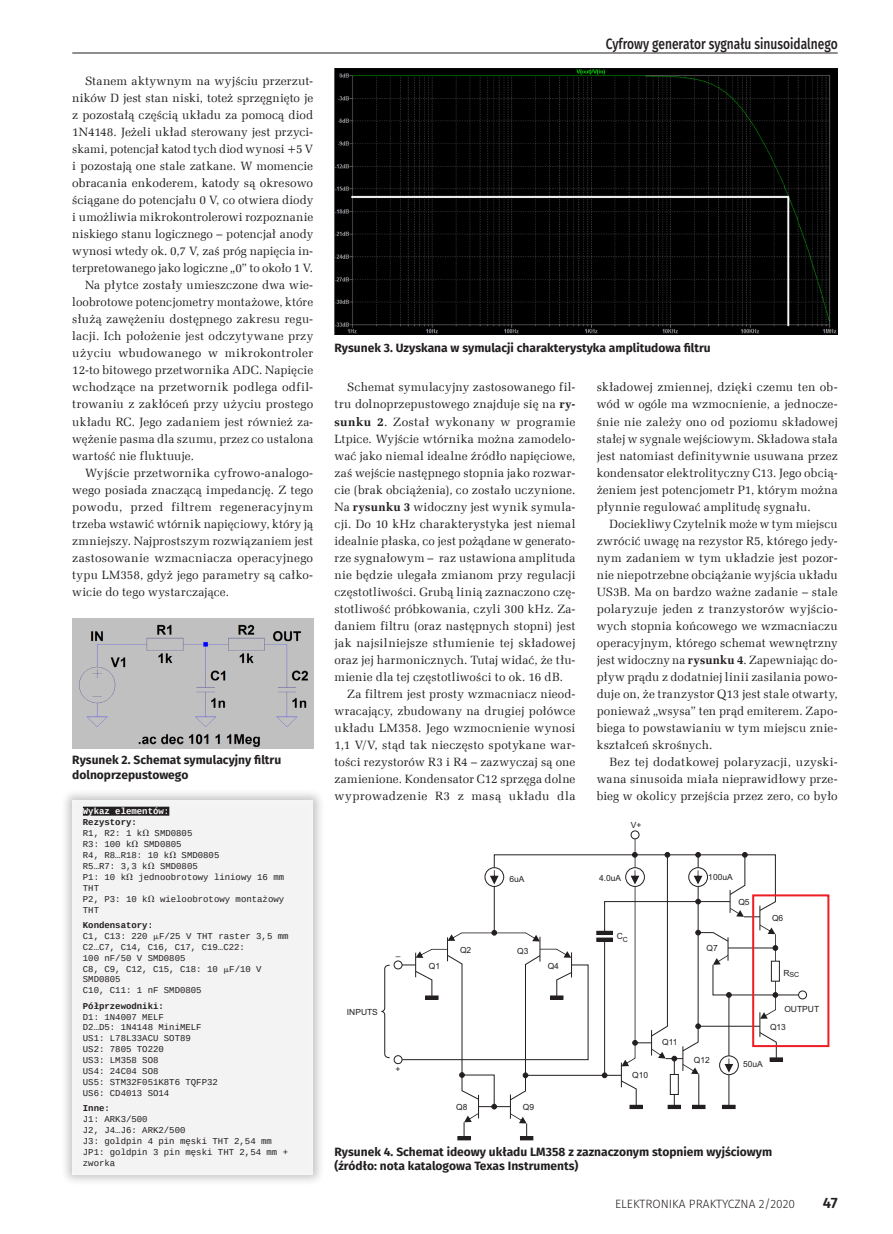
<style>
.page{position:relative;width:893px;height:1234px;background:#fff}
.page>*{position:absolute;margin:0;border:0;box-sizing:border-box;transform-origin:0 0}
.t1{font:500 15px "Fira Sans";color:#231f20;scale:.8 1}
.t2{font:600 15px "Fira Sans";color:#231f20}
._1_Body{font:12px/17px "Zapf Ellipt EU";letter-spacing:.015em;color:#231f20;text-align:justify}
._4_Podpis{font:700 12px/14.4px "Fira Sans";color:#231f20}
.t3{font:300 12px "Fira Sans";color:#231f20}
._7_tabela_trec{font:9px/10.9px "Liberation Mono";color:#231f20}
._7_tabela_trec-2{font:700 9px "Liberation Mono";color:#231f20}
._7_tabela_trec-3{font:700 9px "Liberation Mono";color:#fff}
.t4{font:8.4px "Arial";color:#231f20}
.t5{font:7.05px "Arial";color:#231f20}
.s1{font-family:"Math With Greek"}
.s2{font-weight:700}
</style>
<div class="page">
<hr style="left:72px;top:53px;width:766px;height:1px;background:#231f20">
<div style="left:61px;top:788px;width:264px;height:397px;background:#231f20;opacity:.25"></div>
<div style="left:72px;top:799px;width:241px;height:375px;background:#f4f3f3"></div>
<div style="left:83px;top:806px;width:86px;height:9px;background:#231f20"></div>
<img style="left:72px;top:618px;width:241px;height:130px">
<img style="left:334px;top:68px;width:504px;height:266px">
<div style="left:798px;top:990px;width:9px;height:9px;border:1px solid #231f20;border-radius:50%"></div>
<div style="left:394px;top:1054px;width:8px;height:9px;border:1px solid #231f20;border-radius:50%"></div>
<div style="left:394px;top:960px;width:8px;height:9px;border:1px solid #231f20;border-radius:50%"></div>
<svg style="left:400px;top:838px;width:399px;height:301px"></svg>
<div style="left:631px;top:830px;width:8px;height:9px;border:1px solid #231f20;border-radius:50%"></div>
<svg style="left:381px;top:964px;width:9px;height:94px"></svg>
<div style="left:752px;top:894px;width:77px;height:152px;border:2px solid #ee1d23"></div>
<p class="_1_Body" style="left:72px;top:73px;width:242px;text-indent:13px">Stanem aktywnym na wyjściu przerzut&shy;ników D jest stan niski, toteż sprzęgnięto je z pozostałą częścią układu za pomocą diod 1N4148. Jeżeli układ sterowany jest przyci&shy;skami, potencjał katod tych diod wynosi +5 V i pozostają one stale zatkane. W momencie obracania enkoderem, katody są okresowo ściągane do potencjału 0 V, co otwiera diody i umożliwia mikrokontrolerowi rozpoznanie niskiego stanu logicznego – potencjał anody wynosi wtedy ok. 0,7 V, zaś próg napięcia in&shy;terpretowanego jako logiczne „0” to około 1 V.</p>
<p class="_1_Body" style="left:72px;top:277px;width:242px;text-indent:13px">Na płytce zostały umieszczone dwa wie&shy;loobrotowe potencjometry montażowe, które służą zawężeniu dostępnego zakresu regu&shy;lacji. Ich położenie jest odczytywane przy użyciu wbudowanego w mikrokontroler 12-to bitowego przetwornika ADC. Napięcie wchodzące na przetwornik podlega odfil&shy;trowaniu z zakłóceń przy użyciu prostego układu RC. Jego zadaniem jest również za&shy;wężenie pasma dla szumu, przez co ustalona wartość nie fluktuuje.</p>
<p class="_1_Body" style="left:72px;top:464px;width:242px;text-indent:13px">Wyjście przetwornika cyfrowo-analogo&shy;wego posiada znaczącą impedancję. Z tego powodu, przed filtrem regeneracyjnym trzeba wstawić wtórnik napięciowy, który ją zmniejszy. Najprostszym rozwiązaniem jest zastosowanie wzmacniacza operacyjnego typu LM358, gdyż jego parametry są całko&shy;wicie do tego wystarczające.</p>
<p class="_4_Podpis" style="left:72px;top:752px;width:210px">Rysunek 2. Schemat symulacyjny filtru dolnoprzepustowego</p>
<p class="_7_tabela_trec-3" style="left:83px;top:805px;width:88px">Wykaz elementów:</p>
<p class="_7_tabela_trec-2" style="left:83px;top:816px;width:56px">Rezystory:</p>
<p class="_7_tabela_trec" style="left:83px;top:827px;width:111px">R1, R2: 1 k<span class="s1">V</span> SMD0805</p>
<p class="_7_tabela_trec" style="left:83px;top:838px;width:100px">R3: 100 k<span class="s1">V</span> SMD0805</p>
<p class="_7_tabela_trec" style="left:83px;top:849px;width:138px">R4, R8…R18: 10 k<span class="s1">V</span> SMD0805</p>
<p class="_7_tabela_trec" style="left:83px;top:860px;width:116px">R5…R7: 3,3 k<span class="s1">V</span> SMD0805</p>
<p class="_7_tabela_trec" style="left:83px;top:871px;width:203px">P1: 10 k<span class="s1">V</span> jednoobrotowy liniowy 16 mm<br>THT</p>
<p class="_7_tabela_trec" style="left:83px;top:892px;width:203px">P2, P3: 10 k<span class="s1">V</span> wieloobrotowy montażowy<br>THT</p>
<p class="_7_tabela_trec-2" style="left:83px;top:918px;width:72px">Kondensatory:</p>
<p class="_7_tabela_trec" style="left:83px;top:929px;width:207px">C1, C13: 220 <span class="s1">m</span>F/25 V THT raster 3,5 mm</p>
<p class="_7_tabela_trec" style="left:83px;top:940px;width:164px">C2…C7, C14, C16, C17, C19…C22:<br>100 nF/50 V SMD0805</p>
<p class="_7_tabela_trec" style="left:83px;top:962px;width:180px">C8, C9, C12, C15, C18: 10 <span class="s1">m</span>F/10 V<br>SMD0805</p>
<p class="_7_tabela_trec" style="left:83px;top:984px;width:120px">C10, C11: 1 nF SMD0805</p>
<p class="_7_tabela_trec-2" style="left:83px;top:999px;width:83px">Półprzewodniki:</p>
<p class="_7_tabela_trec" style="left:83px;top:1010px;width:83px">D1: 1N4007 MELF</p>
<p class="_7_tabela_trec" style="left:83px;top:1021px;width:120px">D2…D5: 1N4148 MiniMELF</p>
<p class="_7_tabela_trec" style="left:83px;top:1032px;width:110px">US1: L78L33ACU SOT89</p>
<p class="_7_tabela_trec" style="left:83px;top:1043px;width:83px">US2: 7805 TO220</p>
<p class="_7_tabela_trec" style="left:83px;top:1054px;width:77px">US3: LM358 SO8</p>
<p class="_7_tabela_trec" style="left:83px;top:1065px;width:77px">US4: 24C04 SO8</p>
<p class="_7_tabela_trec" style="left:83px;top:1076px;width:137px">US5: STM32F051K8T6 TQFP32</p>
<p class="_7_tabela_trec" style="left:83px;top:1087px;width:88px">US6: CD4013 SO14</p>
<p class="_7_tabela_trec-2" style="left:83px;top:1102px;width:28px">Inne:</p>
<p class="_7_tabela_trec" style="left:83px;top:1113px;width:66px">J1: ARK3/500</p>
<p class="_7_tabela_trec" style="left:83px;top:1124px;width:104px">J2, J4…J6: ARK2/500</p>
<p class="_7_tabela_trec" style="left:83px;top:1135px;width:191px">J3: goldpin 4 pin męski THT 2,54 mm</p>
<p class="_7_tabela_trec" style="left:83px;top:1146px;width:207px">JP1: goldpin 3 pin męski THT 2,54 mm + zworka</p>
<p class="t1" style="left:606px;top:32px;width:291px">Cyfrowy generator sygnału sinusoidalnego</p>
<p class="_4_Podpis" style="left:334px;top:340px;width:378px">Rysunek 3. Uzyskana w symulacji charakterystyka amplitudowa filtru</p>
<p class="_1_Body" style="left:334px;top:379px;width:242px;text-indent:13px">Schemat symulacyjny zastosowanego fil&shy;tru dolnoprzepustowego znajduje się na <span class="s2">ry&shy;sunku 2</span>. Został wykonany w programie Ltpice. Wyjście wtórnika można zamodelo&shy;wać jako niemal idealne źródło napięciowe, zaś wejście następnego stopnia jako rozwar&shy;cie (brak obciążenia), co zostało uczynione.<br>Na <span class="s2">rysunku 3</span> widoczny jest wynik symula&shy;cji. Do 10 kHz charakterystyka jest niemal idealnie płaska, co jest pożądane w generato&shy;rze sygnałowym – raz ustawiona amplituda nie będzie ulegała zmianom przy regulacji częstotliwości. Grubą linią zaznaczono czę&shy;stotliwość próbkowania, czyli 300 kHz. Za&shy;daniem filtru (oraz następnych stopni) jest jak najsilniejsze stłumienie tej składowej oraz jej harmonicznych. Tutaj widać, że tłu&shy;mienie dla tej częstotliwości to ok. 16 dB.</p>
<p class="_1_Body" style="left:334px;top:685px;width:242px;text-indent:13px">Za filtrem jest prosty wzmacniacz nieod&shy;wracający, zbudowany na drugiej połówce układu LM358. Jego wzmocnienie wynosi 1,1 V/V, stąd tak nieczęsto spotykane war&shy;tości rezystorów R3 i R4 – zazwyczaj są one zamienione. Kondensator C12 sprzęga dolne wyprowadzenie R3 z masą układu dla</p>
<p class="_1_Body" style="left:597px;top:379px;width:242px">składowej zmiennej, dzięki czemu ten ob&shy;wód w ogóle ma wzmocnienie, a jednocze&shy;śnie nie zależy ono od poziomu składowej stałej w sygnale wejściowym. Składowa stała jest natomiast definitywnie usuwana przez kondensator elektrolityczny C13. Jego obcią&shy;żeniem jest potencjometr P1, którym można płynnie regulować amplitudę sygnału.</p>
<p class="_1_Body" style="left:597px;top:515px;width:242px;text-indent:13px">Dociekliwy Czytelnik może w tym miejscu zwrócić uwagę na rezystor R5, którego jedy&shy;nym zadaniem w tym układzie jest pozor&shy;nie niepotrzebne obciążanie wyjścia układu US3B. Ma on bardzo ważne zadanie – stale polaryzuje jeden z tranzystorów wyjścio&shy;wych stopnia końcowego we wzmacniaczu operacyjnym, którego schemat wewnętrzny jest widoczny na <span class="s2">rysunku 4</span>. Zapewniając do&shy;pływ prądu z dodatniej linii zasilania powo&shy;duje on, że tranzystor Q13 jest stale otwarty, ponieważ „wsysa” ten prąd emiterem. Zapo&shy;biega to powstawianiu w tym miejscu znie&shy;kształceń skrośnych.</p>
<p class="_1_Body" style="left:597px;top:753px;width:242px;text-indent:13px">Bez tej dodatkowej polaryzacji, uzyski&shy;wana sinusoida miała nieprawidłowy prze&shy;bieg w okolicy przejścia przez zero, co było</p>
<p class="t4" style="left:631px;top:818px;width:12px">V+</p>
<p class="t4" style="left:510px;top:873px;width:17px">6uA</p>
<p class="t4" style="left:599px;top:872px;width:24px">4.0uA</p>
<p class="t4" style="left:708px;top:871px;width:26px">100uA</p>
<p class="t4" style="left:396px;top:949px;width:6px">–</p>
<p class="t4" style="left:347px;top:1006px;width:33px">INPUTS</p>
<p class="t4" style="left:396px;top:1063px;width:6px">+</p>
<p class="t4" style="left:429px;top:960px;width:13px">Q1</p>
<p class="t4" style="left:460px;top:944px;width:13px">Q2</p>
<p class="t4" style="left:517px;top:944px;width:13px">Q3</p>
<p class="t4" style="left:548px;top:960px;width:13px">Q4</p>
<p class="t4" style="left:456px;top:1100px;width:13px">Q8</p>
<p class="t4" style="left:523px;top:1100px;width:13px">Q9</p>
<p class="t4" style="left:617px;top:930px;width:13px">C<sub>C</sub></p>
<p class="t4" style="left:706px;top:942px;width:13px">Q7</p>
<p class="t4" style="left:632px;top:1069px;width:17px">Q10</p>
<p class="t4" style="left:662px;top:1036px;width:17px">Q11</p>
<p class="t4" style="left:694px;top:1053px;width:17px">Q12</p>
<p class="t4" style="left:738px;top:896px;width:13px">Q5</p>
<p class="t4" style="left:772px;top:912px;width:13px">Q6</p>
<p class="t5" style="left:783px;top:969px;width:17px"><sup>R</sup>SC</p>
<p class="t4" style="left:784px;top:1002px;width:36px">OUTPUT</p>
<p class="t4" style="left:770px;top:1021px;width:17px">Q13</p>
<p class="t4" style="left:743px;top:1058px;width:21px">50uA</p>
<p class="_4_Podpis" style="left:334px;top:1143px;width:439px">Rysunek 4. Schemat ideowy układu LM358 z zaznaczonym stopniem wyjściowym</p>
<p class="_4_Podpis" style="left:334px;top:1157px;width:245px">(źródło: nota katalogowa Texas Instruments)</p>
<p class="t3" style="left:615px;top:1195px;width:182px">ELEKTRONIKA PRAKTYCZNA 2/2020</p>
<p class="t2" style="left:823px;top:1190px;width:16px">47</p>
</div>
